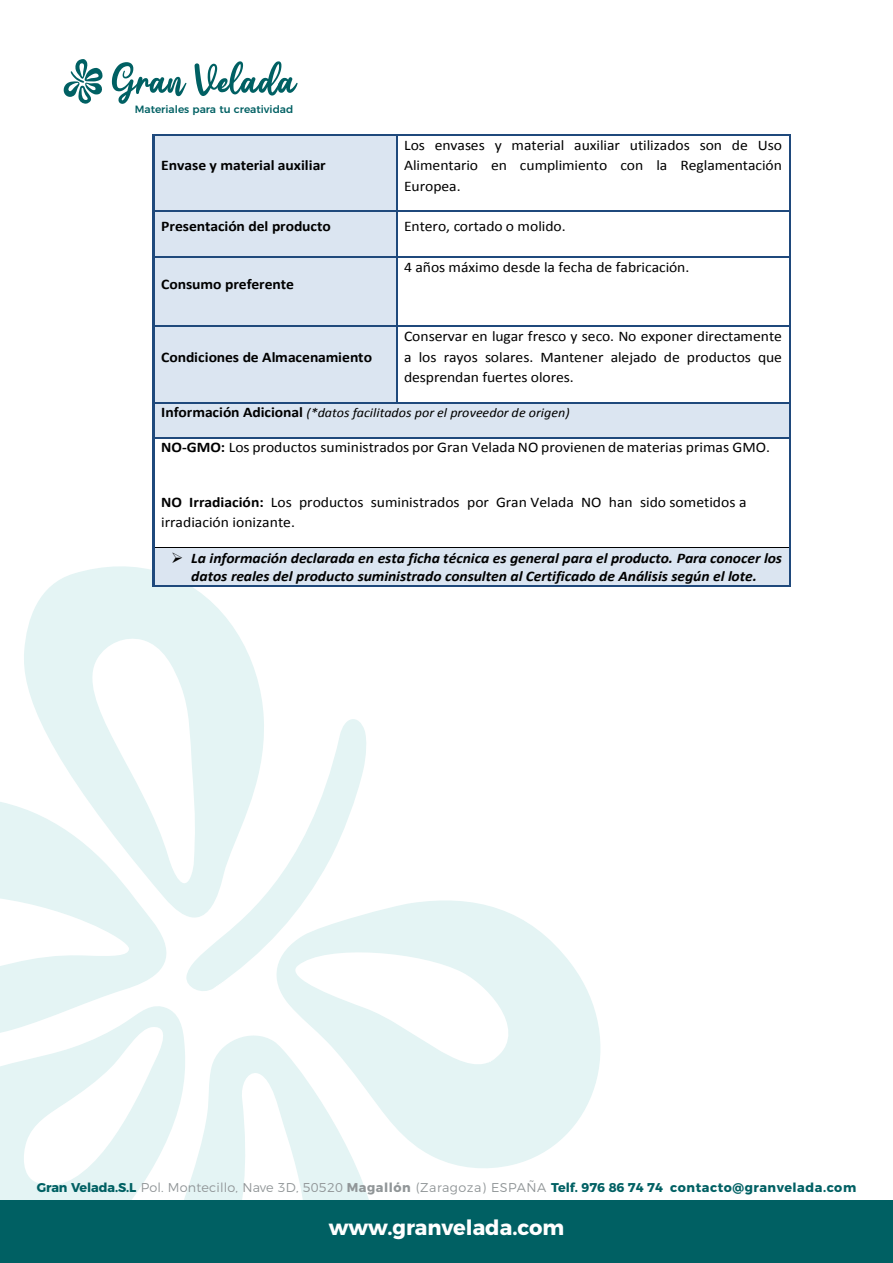
<style>
.page{position:relative;width:893px;height:1263px;background:#fff}
.page>*{position:absolute;margin:0;border:0;box-sizing:border-box;transform-origin:0 0}
.t1{font:700 21px "Montserrat";color:#fff}
.t2{font:14.7px/20.5px "Calibri";color:#000;text-align:justify;scale:1.06 1}
.t3{font:italic 700 14.7px/17.9px "Calibri";letter-spacing:-.005em;color:#000;scale:1.06 1}
.t4{font:700 14.7px "Calibri";letter-spacing:-.005em;color:#000;scale:1.06 1}
.t5{font:italic 13.2px "Calibri";color:#000;scale:1.06 1}
.t6{font:700 12.75px "Montserrat";letter-spacing:.035em;color:#006063}
.t7{font:500 10.5px "Montserrat";color:#006063}
.s1{font-weight:700;font-style:normal;font-size:14.7px}
.s2{font-weight:700}
.s3{font-weight:300;color:#919698}
.s4{color:#919698}
</style>
<div class="page">
<svg style="left:0;top:802px;width:167px;height:199px"></svg>
<svg style="left:283px;top:900px;width:318px;height:268px;fill:#e4f4f4"></svg>
<svg style="left:21px;top:563px;width:243px;height:386px;fill:#e4f4f4"></svg>
<svg style="left:0;top:1001px;width:182px;height:199px;fill:#e4f4f4"></svg>
<svg style="left:156px;top:1027px;width:232px;height:173px;fill:#e4f4f4"></svg>
<svg style="left:186px;top:714px;width:181px;height:282px"></svg>
<svg style="left:112px;top:62px;width:74px;height:42px"></svg>
<svg style="left:195px;top:61px;width:103px;height:35px"></svg>
<svg style="left:63px;top:59px;width:40px;height:45px"></svg>
<div style="left:0;top:1200px;width:893px;height:63px;background:#006063"></div>
<div style="left:155px;top:136px;width:241px;height:75px;background:#dbe5f1"></div>
<hr style="left:153px;top:134px;width:243px;height:2px;background:#1f497c">
<hr style="left:397px;top:134px;width:392px;height:2px;background:#1f497c">
<hr style="left:153px;top:136px;width:2px;height:75px;background:#1f497c">
<hr style="left:396px;top:136px;width:1px;height:75px;background:#1f497c">
<hr style="left:789px;top:136px;width:2px;height:75px;background:#1f497c">
<div style="left:155px;top:212px;width:241px;height:45px;background:#dbe5f1"></div>
<hr style="left:155px;top:211px;width:241px;height:1px;background:#1f497c">
<hr style="left:397px;top:211px;width:392px;height:1px;background:#1f497c">
<hr style="left:153px;top:212px;width:2px;height:45px;background:#1f497c">
<hr style="left:396px;top:212px;width:1px;height:45px;background:#1f497c">
<hr style="left:789px;top:212px;width:2px;height:45px;background:#1f497c">
<div style="left:155px;top:258px;width:241px;height:68px;background:#dbe5f1"></div>
<hr style="left:155px;top:257px;width:241px;height:1px;background:#1f497c">
<hr style="left:397px;top:257px;width:392px;height:1px;background:#1f497c">
<hr style="left:153px;top:258px;width:2px;height:68px;background:#1f497c">
<hr style="left:396px;top:258px;width:1px;height:68px;background:#1f497c">
<hr style="left:789px;top:258px;width:2px;height:68px;background:#1f497c">
<div style="left:155px;top:327px;width:241px;height:75px;background:#dbe5f1"></div>
<hr style="left:155px;top:326px;width:241px;height:1px;background:#1f497c">
<hr style="left:397px;top:326px;width:392px;height:1px;background:#1f497c">
<hr style="left:153px;top:327px;width:2px;height:75px;background:#1f497c">
<hr style="left:396px;top:327px;width:1px;height:75px;background:#1f497c">
<hr style="left:789px;top:327px;width:2px;height:75px;background:#1f497c">
<div style="left:161px;top:403px;width:621px;height:34px;background:#dbe5f1"></div>
<hr style="left:155px;top:402px;width:241px;height:1px;background:#1f497c">
<hr style="left:397px;top:402px;width:392px;height:1px;background:#1f497c">
<hr style="left:153px;top:403px;width:2px;height:34px;background:#1f497c">
<hr style="left:789px;top:403px;width:2px;height:34px;background:#1f497c">
<hr style="left:155px;top:437px;width:634px;height:1px;background:#1f497c">
<hr style="left:153px;top:438px;width:2px;height:109px;background:#1f497c">
<hr style="left:789px;top:438px;width:2px;height:109px;background:#1f497c">
<div style="left:155px;top:548px;width:633px;height:38px;background:#dbe5f1"></div>
<hr style="left:155px;top:547px;width:634px;height:1px;background:#000">
<hr style="left:153px;top:548px;width:2px;height:38px;background:#1f497c">
<hr style="left:153px;top:586px;width:636px;height:1px;background:#1f497c">
<hr style="left:789px;top:548px;width:2px;height:38px;background:#1f497c">
<p class="t7" style="left:135px;top:101px;width:160px">Materiales para tu creatividad</p>
<p class="t4" style="left:161px;top:158px;width:157px">Envase y material auxiliar</p>
<p class="t2" style="left:404px;top:135px;width:358px">Los envases y material auxiliar utilizados son de Uso Alimentario en cumplimiento con la Reglamentación Europea.</p>
<p class="t4" style="left:161px;top:219px;width:162px">Presentación del producto</p>
<p class="t2" style="left:404px;top:217px;width:154px">Entero, cortado o molido.</p>
<p class="t4" style="left:161px;top:277px;width:127px">Consumo preferente</p>
<p class="t2" style="left:404px;top:258px;width:271px">4 años máximo desde la fecha de fabricación.</p>
<p class="t2" style="left:404px;top:327px;width:358px">Conservar en lugar fresco y seco. No exponer directamente a los rayos solares. Mantener alejado de productos que desprendan fuertes olores.</p>
<p class="t5" style="left:161px;top:408px;width:387px"><span class="s1">Información Adicional</span> (*datos facilitados por el proveedor de origen)</p>
<p class="t2" style="left:161px;top:438px;width:576px"><span class="s2">NO-GMO:</span> Los productos suministrados por Gran Velada NO provienen de materias primas GMO.</p>
<p class="t4" style="left:161px;top:350px;width:200px">Condiciones de Almacenamiento</p>
<p class="t2" style="left:161px;top:493px;width:554px"><span class="s2">NO Irradiación:</span> Los productos suministrados por Gran Velada NO han sido sometidos a irradiación ionizante.</p>
<p class="t3" style="left:191px;top:550px;width:559px">La información declarada en esta ficha técnica es general para el producto. Para conocer los datos reales del producto suministrado consulten al Certificado de Análisis según el lote.</p>
<p class="t6" style="left:37px;top:1176px;width:821px">Gran Velada.S.L <span class="s3">Pol. Montecillo, Nave 3D, 50520</span> <span class="s4">Magallón</span> <span class="s3">(Zaragoza) ESPAÑA</span> Telf. 976 86 74 74 contacto@granvelada.com</p>
<h1 class="t1" style="left:329px;top:1210px;width:237px">www.granvelada.com</h1>
</div>
